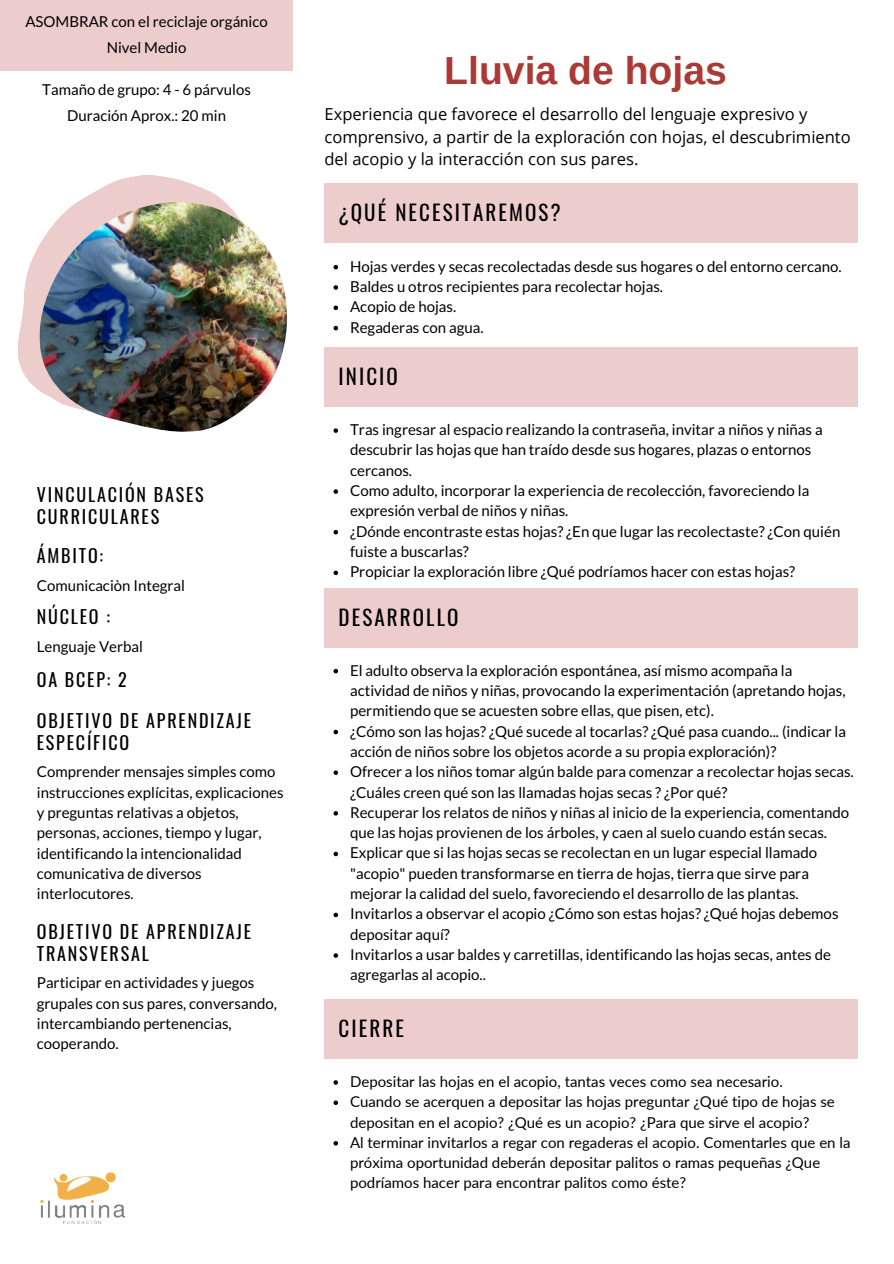
<style>
.page{position:relative;width:894px;height:1264px;background:#fff}
.page>*{position:absolute;margin:0;border:0;box-sizing:border-box;transform-origin:0 0}
.t1{font:700 39.15px "Arimo";color:#ab3a36}
.t2{font:21px "Oswald";letter-spacing:.1em;color:#000}
.t3{font:18px/21.5px "Oswald";letter-spacing:.1em;color:#000}
.t4{font:16.5px/22.5px "Open Sans";color:#000}
.t5{font:15px/20.2px "Lato";color:#000}
</style>
<div class="page">
<svg style="left:333px;top:265px;width:5px;height:4px"></svg>
<svg style="left:333px;top:285px;width:5px;height:5px"></svg>
<svg style="left:333px;top:305px;width:5px;height:5px"></svg>
<svg style="left:333px;top:326px;width:5px;height:4px"></svg>
<div style="left:324px;top:184px;width:533px;height:59px;background:#eccdcc"></div>
<svg style="left:333px;top:428px;width:5px;height:5px"></svg>
<svg style="left:333px;top:489px;width:5px;height:5px"></svg>
<svg style="left:333px;top:530px;width:5px;height:4px"></svg>
<svg style="left:333px;top:570px;width:5px;height:5px"></svg>
<div style="left:324px;top:347px;width:533px;height:59px;background:#eccdcc"></div>
<svg style="left:333px;top:669px;width:5px;height:4px"></svg>
<svg style="left:333px;top:729px;width:5px;height:5px"></svg>
<svg style="left:333px;top:770px;width:5px;height:5px"></svg>
<svg style="left:333px;top:811px;width:5px;height:4px"></svg>
<svg style="left:333px;top:851px;width:5px;height:5px"></svg>
<svg style="left:333px;top:912px;width:5px;height:5px"></svg>
<svg style="left:333px;top:953px;width:5px;height:4px"></svg>
<div style="left:324px;top:588px;width:533px;height:59px;background:#eccdcc"></div>
<svg style="left:333px;top:1080px;width:5px;height:4px"></svg>
<svg style="left:333px;top:1100px;width:5px;height:4px"></svg>
<svg style="left:333px;top:1141px;width:5px;height:4px"></svg>
<div style="left:324px;top:999px;width:533px;height:59px;background:#eccdcc"></div>
<div style="left:0;top:0;width:293px;height:71px;background:#eccdcc"></div>
<img style="left:40px;top:1172px;width:84px;height:51px">
<svg style="left:18px;top:175px;width:207px;height:214px"></svg>
<img style="left:37px;top:202px;width:250px;height:230px">
<p class="t5" style="left:25px;top:11px;width:244px">ASOMBRAR con el reciclaje orgánico</p>
<p class="t5" style="left:107px;top:37px;width:81px">Nivel Medio</p>
<p class="t5" style="left:42px;top:79px;width:210px">Tamaño de grupo: 4 - 6 párvulos</p>
<p class="t5" style="left:67px;top:105px;width:160px">Duración Aprox.: 20 min</p>
<p class="t3" style="left:37px;top:483px;width:168px">VINCULACIÓN BASES<br>CURRICULARES</p>
<p class="t3" style="left:37px;top:543px;width:68px">ÁMBITO:</p>
<p class="t5" style="left:37px;top:574px;width:150px">Comunicaciòn Integral</p>
<p class="t3" style="left:37px;top:605px;width:75px">NÚCLEO :</p>
<p class="t5" style="left:37px;top:636px;width:108px">Lenguaje Verbal</p>
<p class="t3" style="left:37px;top:668px;width:91px">OA BCEP: 2</p>
<p class="t3" style="left:37px;top:709px;width:216px">OBJETIVO DE APRENDIZAJE<br>ESPECÍFICO</p>
<p class="t5" style="left:37px;top:761px;width:248px">Comprender mensajes simples como instrucciones explícitas, explicaciones y preguntas relativas a objetos, personas, acciones, tiempo y lugar, identificando la intencionalidad comunicativa de diversos interlocutores.</p>
<p class="t3" style="left:37px;top:920px;width:216px">OBJETIVO DE APRENDIZAJE<br>TRANSVERSAL</p>
<p class="t5" style="left:37px;top:972px;width:241px">Participar en actividades y juegos grupales con sus pares, conversando, intercambiando pertenencias, cooperando.</p>
<p class="t1" style="left:444px;top:48px;width:284px">Lluvia de hojas</p>
<p class="t4" style="left:324px;top:102px;width:527px">Experiencia que favorece el desarrollo del lenguaje expresivo y comprensivo, a partir de la exploración con hojas, el descubrimiento del acopio y la interacción con sus pares.</p>
<p class="t2" style="left:338px;top:196px;width:224px">¿QUÉ NECESITAREMOS?</p>
<p class="t5" style="left:350px;top:256px;width:493px">Hojas verdes y secas recolectadas desde sus hogares o del entorno cercano.</p>
<p class="t5" style="left:350px;top:276px;width:314px">Baldes u otros recipientes para recolectar hojas.</p>
<p class="t5" style="left:350px;top:296px;width:108px">Acopio de hojas.</p>
<p class="t5" style="left:350px;top:317px;width:135px">Regaderas con agua.</p>
<p class="t2" style="left:338px;top:360px;width:61px">INICIO</p>
<p class="t5" style="left:350px;top:419px;width:474px">Tras ingresar al espacio realizando la contraseña, invitar a niños y niñas a descubrir las hojas que han traído desde sus hogares, plazas o entornos cercanos.</p>
<p class="t5" style="left:350px;top:480px;width:460px">Como adulto, incorporar la experiencia de recolección, favoreciendo la expresión verbal de niños y niñas.</p>
<p class="t5" style="left:350px;top:521px;width:491px">¿Dónde encontraste estas hojas? ¿En que lugar las recolectaste? ¿Con quién fuiste a buscarlas?</p>
<p class="t5" style="left:350px;top:561px;width:446px">Propiciar la exploración libre ¿Qué podríamos hacer con estas hojas?</p>
<p class="t2" style="left:338px;top:600px;width:121px">DESARROLLO</p>
<p class="t5" style="left:350px;top:659px;width:497px">El adulto observa la exploración espontánea, así mismo acompaña la actividad de niños y niñas, provocando la experimentación (apretando hojas, permitiendo que se acuesten sobre ellas, que pisen, etc).</p>
<p class="t5" style="left:350px;top:720px;width:497px">¿Cómo son las hojas? ¿Qué sucede al tocarlas? ¿Qué pasa cuando... (indicar la acción de niños sobre los objetos acorde a su propia exploración)?</p>
<p class="t5" style="left:350px;top:761px;width:505px">Ofrecer a los niños tomar algún balde para comenzar a recolectar hojas secas. ¿Cuáles creen qué son las llamadas hojas secas ? ¿Por qué?</p>
<p class="t5" style="left:350px;top:802px;width:500px">Recuperar los relatos de niños y niñas al inicio de la experiencia, comentando que las hojas provienen de los árboles, y caen al suelo cuando están secas.</p>
<p class="t5" style="left:350px;top:842px;width:468px">Explicar que si las hojas secas se recolectan en un lugar especial llamado "acopio" pueden transformarse en tierra de hojas, tierra que sirve para mejorar la calidad del suelo, favoreciendo el desarrollo de las plantas.</p>
<p class="t5" style="left:350px;top:903px;width:490px">Invitarlos a observar el acopio ¿Cómo son estas hojas? ¿Qué hojas debemos depositar aquí?</p>
<p class="t5" style="left:350px;top:944px;width:482px">Invitarlos a usar baldes y carretillas, identificando las hojas secas, antes de agregarlas al acopio..</p>
<p class="t2" style="left:338px;top:1011px;width:67px">CIERRE</p>
<p class="t5" style="left:350px;top:1071px;width:434px">Depositar las hojas en el acopio, tantas veces como sea necesario.</p>
<p class="t5" style="left:350px;top:1091px;width:486px">Cuando se acerquen a depositar las hojas preguntar ¿Qué tipo de hojas se depositan en el acopio? ¿Qué es un acopio? ¿Para que sirve el acopio?</p>
<p class="t5" style="left:350px;top:1131px;width:502px">Al terminar invitarlos a regar con regaderas el acopio. Comentarles que en la próxima oportunidad deberán depositar palitos o ramas pequeñas ¿Que podríamos hacer para encontrar palitos como éste?</p>
</div>
